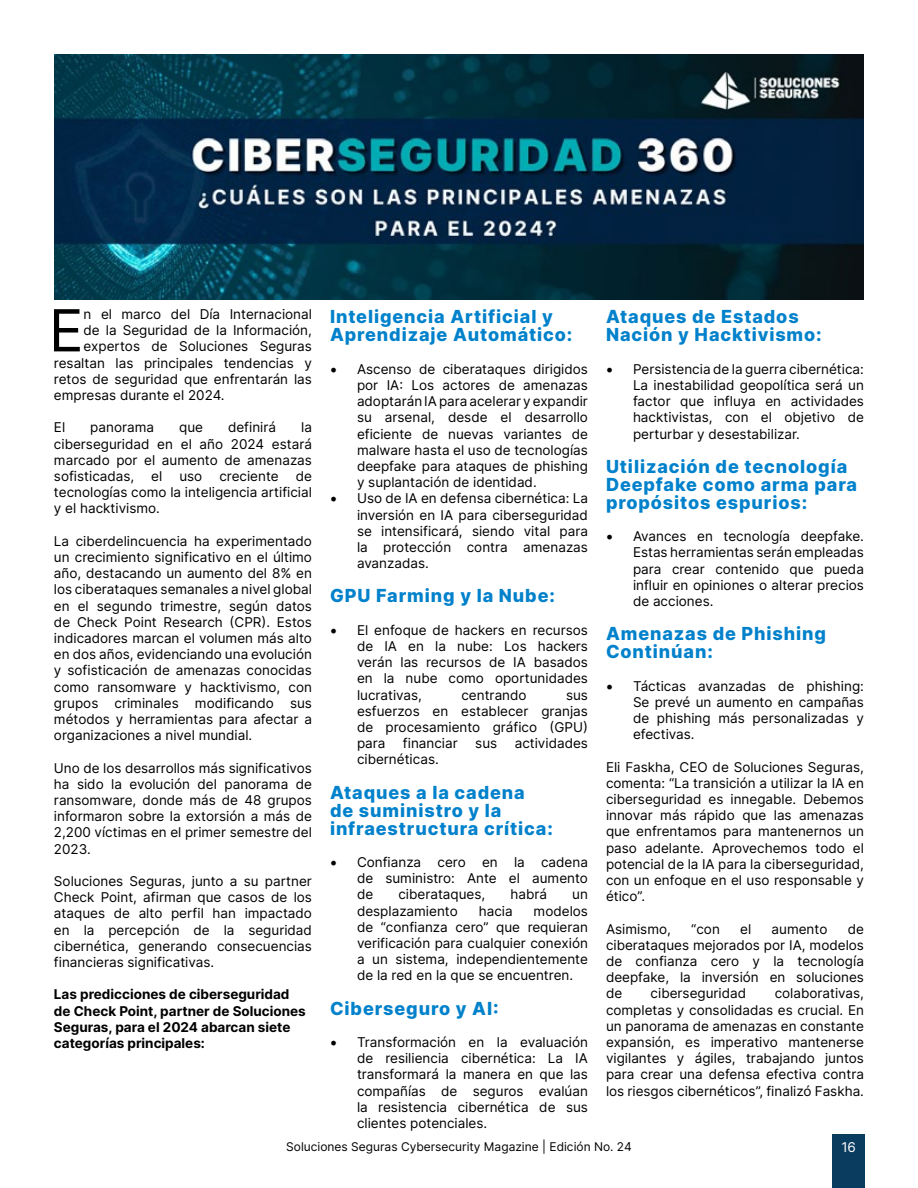
<style>
.page{position:relative;width:918px;height:1188px;background:#fff}
.page>*{position:absolute;margin:0;border:0;box-sizing:border-box;transform-origin:0 0}
.t1{font:58.05px "Inter";color:#000}
.t2{font:800 18px/18px "Inter";letter-spacing:.05em;color:#0081cb}
.t3{font:13.5px/16.2px "Inter";color:#000;text-align:justify}
.t4{font:700 13.5px/16.2px "Inter";color:#000}
.t5{font:13.5px "Inter";color:#fff}
.t6{font:12px "Inter";color:#000}
.s1{font-family:"Minion Pro";font-size:18px}
</style>
<div class="page">
<div style="left:833px;top:1134px;width:32px;height:54px;background:#0a3c60"></div>
<img style="left:54px;top:54px;width:810px;height:246px">
<h1 class="t1" style="left:49px;top:288px;width:36px">E</h1>
<p class="t3" style="left:84px;top:306px;width:230px">n el marco del Día Internacional</p>
<p class="t3" style="left:84px;top:322px;width:230px">de la Seguridad de la Información,</p>
<p class="t3" style="left:84px;top:338px;width:230px">expertos de Soluciones Seguras</p>
<p class="t3" style="left:54px;top:354px;width:259px">resaltan las principales tendencias y</p>
<p class="t3" style="left:54px;top:371px;width:259px">retos de seguridad que enfrentarán las</p>
<p class="t3" style="left:54px;top:387px;width:172px">empresas durante el 2024.</p>
<p class="t3" style="left:54px;top:419px;width:13px">El</p>
<p class="t3" style="left:90px;top:419px;width:65px">panorama</p>
<p class="t3" style="left:179px;top:419px;width:25px">que</p>
<p class="t3" style="left:228px;top:419px;width:50px">definirá</p>
<p class="t3" style="left:54px;top:419px;width:259px;text-indent:247px">la ciberseguridad en el año 2024 estará marcado por el aumento de amenazas sofisticadas,</p>
<p class="t3" style="left:151px;top:468px;width:13px">el</p>
<p class="t3" style="left:179px;top:468px;width:24px">uso</p>
<p class="t3" style="left:219px;top:468px;width:61px">creciente</p>
<p class="t3" style="left:54px;top:468px;width:259px;text-indent:242px">de tecnologías como la inteligencia artificial y el hacktivismo.</p>
<p class="t3" style="left:54px;top:533px;width:260px">La ciberdelincuencia ha experimentado un crecimiento significativo en el último año, destacando un aumento del 8% en los ciberataques semanales a nivel global en el segundo trimestre, según datos de Check Point Research (CPR). Estos indicadores marcan el volumen más alto en dos años, evidenciando una evolución y sofisticación de amenazas conocidas como ransomware y hacktivismo, con grupos criminales modificando sus métodos y herramientas para afectar a organizaciones a nivel mundial.</p>
<p class="t3" style="left:54px;top:759px;width:259px">Uno de los desarrollos más significativos ha sido la evolución del panorama de ransomware, donde más de 48 grupos informaron sobre la extorsión a más de 2,200 víctimas en el primer semestre del 2023.</p>
<p class="t3" style="left:54px;top:873px;width:260px">Soluciones Seguras, junto a su partner Check Point, afirman que casos de los ataques de alto perfil han impactado en la percepción de la seguridad cibernética, generando consecuencias financieras significativas.</p>
<p class="t4" style="left:54px;top:986px;width:253px">Las predicciones de ciberseguridad de Check Point, partner de Soluciones Seguras, para el 2024 abarcan siete categorías principales:</p>
<h2 class="t2" style="left:330px;top:307px;width:244px">Inteligencia Artificial y<br>Aprendizaje Automático:</h2>
<p class="t3" style="left:357px;top:360px;width:233px;text-indent:-27px"><span class="s1">•</span> Ascenso de ciberataques dirigidos por IA: Los actores de amenazas adoptarán IA para acelerar y expandir su arsenal, desde el desarrollo eficiente de nuevas variantes de malware hasta el uso de tecnologías deepfake para ataques de phishing y suplantación de identidad.</p>
<p class="t3" style="left:357px;top:490px;width:232px;text-indent:-27px"><span class="s1">•</span> Uso de IA en defensa cibernética: La inversión en IA para ciberseguridad se intensificará, siendo vital para la protección contra amenazas avanzadas.</p>
<h2 class="t2" style="left:330px;top:586px;width:226px">GPU Farming y la Nube:</h2>
<p class="t3" style="left:357px;top:621px;width:233px;text-indent:-27px"><span class="s1">•</span> El enfoque de hackers en recursos de IA en la nube: Los hackers verán las recursos de IA basados en la nube como oportunidades lucrativas,</p>
<p class="t3" style="left:461px;top:686px;width:67px">centrando</p>
<p class="t3" style="left:357px;top:686px;width:233px;text-indent:209px">sus esfuerzos en establecer granjas de procesamiento gráfico (GPU) para</p>
<p class="t3" style="left:403px;top:735px;width:56px">financiar</p>
<p class="t3" style="left:475px;top:735px;width:23px">sus</p>
<p class="t3" style="left:515px;top:735px;width:75px">actividades</p>
<p class="t3" style="left:357px;top:751px;width:83px">cibernéticas.</p>
<h2 class="t2" style="left:330px;top:782px;width:224px">Ataques a la cadena<br>de suministro y la infraestructura crítica:</h2>
<p class="t3" style="left:357px;top:854px;width:232px;text-indent:-27px"><span class="s1">•</span> Confianza cero en la cadena de suministro: Ante el aumento de</p>
<p class="t3" style="left:398px;top:886px;width:88px">ciberataques,</p>
<p class="t3" style="left:510px;top:886px;width:38px">habrá</p>
<p class="t3" style="left:572px;top:886px;width:17px">un</p>
<p class="t3" style="left:357px;top:902px;width:102px">desplazamiento</p>
<p class="t3" style="left:479px;top:902px;width:35px">hacia</p>
<p class="t3" style="left:357px;top:902px;width:233px;text-indent:177px">modelos de “confianza cero” que requieran verificación para cualquier conexión a un sistema, independientemente de la red en la que se encuentren.</p>
<h2 class="t2" style="left:330px;top:998px;width:170px">Ciberseguro y AI:</h2>
<p class="t3" style="left:357px;top:1034px;width:232px;text-indent:-27px"><span class="s1">•</span> Transformación en la evaluación de resiliencia cibernética: La IA transformará la manera en que las compañías de seguros evalúan la resistencia cibernética de sus clientes potenciales.</p>
<h2 class="t2" style="left:606px;top:307px;width:217px">Ataques de Estados<br>Nación y Hacktivismo:</h2>
<p class="t3" style="left:633px;top:360px;width:233px;text-indent:-27px"><span class="s1">•</span> Persistencia de la guerra cibernética:<br>La inestabilidad geopolítica será un factor que influya en actividades hacktivistas, con el objetivo de perturbar y desestabilizar.</p>
<h2 class="t2" style="left:606px;top:457px;width:253px">Utilización de tecnología<br>Deepfake como arma para propósitos espurios:</h2>
<p class="t3" style="left:633px;top:528px;width:232px;text-indent:-27px"><span class="s1">•</span> Avances en tecnología deepfake.<br>Estas herramientas serán empleadas para crear contenido que pueda influir en opiniones o alterar precios de acciones.</p>
<h2 class="t2" style="left:606px;top:624px;width:222px">Amenazas de Phishing<br>Continúan:</h2>
<p class="t3" style="left:633px;top:677px;width:232px;text-indent:-27px"><span class="s1">•</span> Tácticas avanzadas de phishing:<br>Se prevé un aumento en campañas de phishing más personalizadas y efectivas.</p>
<p class="t3" style="left:606px;top:758px;width:260px">Eli Faskha, CEO de Soluciones Seguras, comenta: “La transición a utilizar la IA en ciberseguridad es innegable. Debemos innovar más rápido que las amenazas que enfrentamos para mantenernos un paso adelante. Aprovechemos todo el potencial de la IA para la ciberseguridad, con un enfoque en el uso responsable y ético”.</p>
<p class="t3" style="left:606px;top:920px;width:66px">Asimismo,</p>
<p class="t3" style="left:691px;top:920px;width:30px">“con</p>
<p class="t3" style="left:740px;top:920px;width:13px">el</p>
<p class="t3" style="left:772px;top:920px;width:57px">aumento</p>
<p class="t3" style="left:606px;top:920px;width:260px;text-indent:242px">de ciberataques mejorados por IA, modelos de confianza cero y la tecnología deepfake, la inversión en soluciones de</p>
<p class="t3" style="left:606px;top:985px;width:260px;text-indent:169px">colaborativas, completas y consolidadas es crucial. En un panorama de amenazas en constante expansión, es imperativo mantenerse vigilantes y ágiles, trabajando juntos para crear una defensa efectiva contra los riesgos cibernéticos”, finalizó Faskha.</p>
<p class="t3" style="left:651px;top:985px;width:97px">ciberseguridad</p>
<p class="t6" style="left:286px;top:1138px;width:347px">Soluciones Seguras Cybersecurity Magazine | Edición No. 24</p>
<p class="t5" style="left:841px;top:1137px;width:16px">16</p>
</div>
